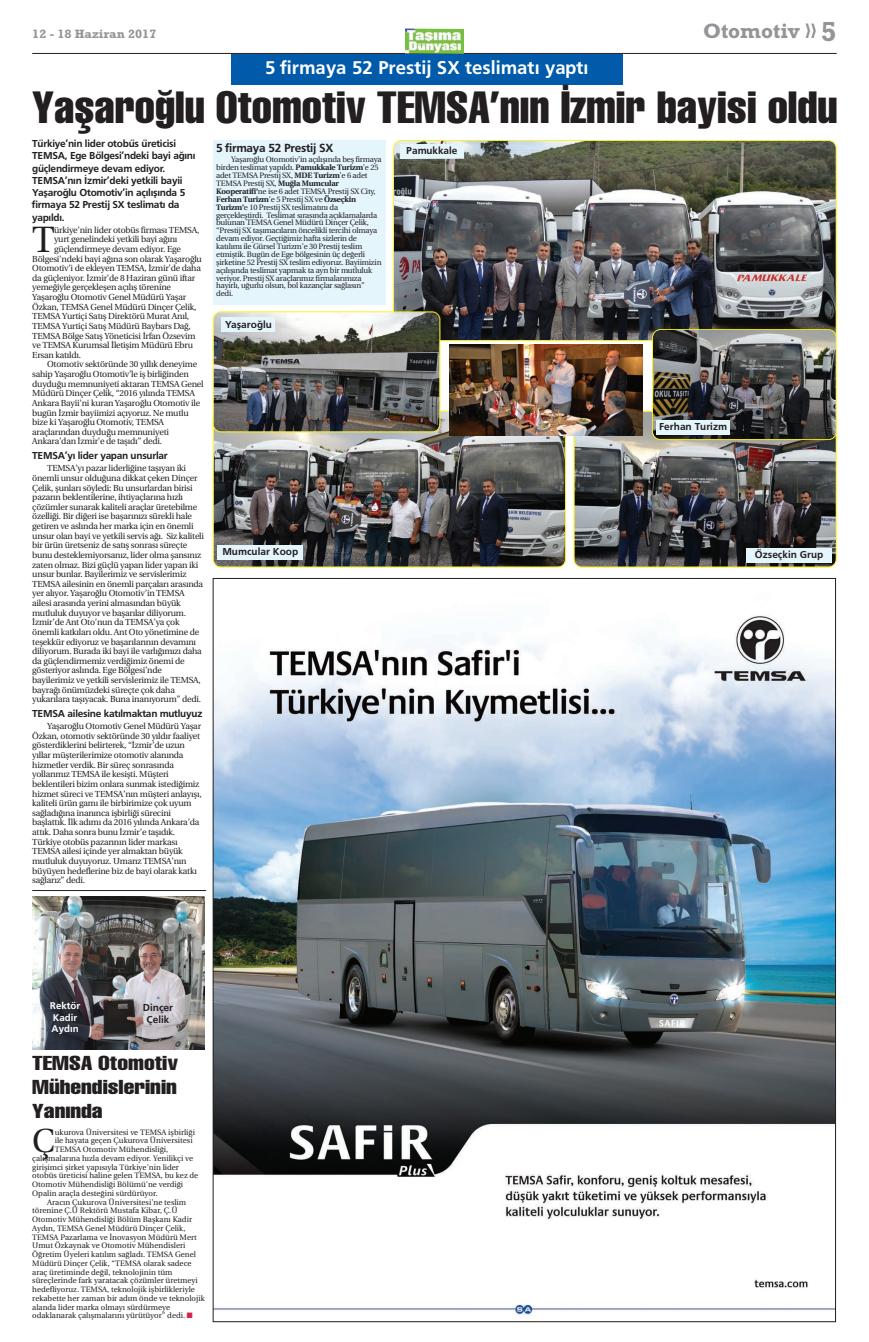
<style>
.page{position:relative;width:869px;height:1342px;background:#fff}
.page>*{position:absolute;margin:0;border:0;box-sizing:border-box;transform-origin:0 0}
.t1{font:44.36px "Helvetica Compress Tr";color:#231f20;scale:1.07 1}
.t2{font:36.57px "Utopia Medium Tr";color:#231f20}
.t3{font:33.16px "Utopia Medium Tr";color:#231f20}
.t4{font:21px "Rockwell Bold Tr";color:#939598}
.t5{font:19.86px/23.8px "Helvetica Compress Tr";color:#231f20;text-align:justify;scale:1.27 1}
.t6{font:19.25px "Frugal Bold Tr";color:#fff}
.t7{font:12.25px "Frugal Bold Tr";letter-spacing:-.025em;color:#231f20}
.t8{font:12.25px "Rockwell Bold Tr";color:#939598;scale:1.05 1}
.t9{font:10.5px/12.2px "Frugal Bold Tr";letter-spacing:-.025em;color:#231f20}
.t10{font:10.5px/12.2px "Frugal Bold Tr";color:#231f20;text-align:center}
.t11{font:10.5px "Frugal Bold Tr";letter-spacing:-.005em;color:#231f20}
.t12{font:10.15px/11.7px "Frugal Bold Tr";color:#fff}
.t13{font:8.75px/9.6px "Utopia Medium Tr";letter-spacing:-.025em;color:#231f20}
.t14{font:7.88px "Utopia Medium Tr";color:#231f20}
.t15{font:7.88px/7.9px "Utopia Medium Tr";letter-spacing:-.025em;color:#231f20}
.t16{font:7.88px "Utopia Bold Tr";letter-spacing:-.025em;color:#231f20}
.s1{font-size:28px}
.s2{font-family:"Utopia Bold Tr"}
.s3{font-family:"Utopia Medium Tr"}
.s4{color:#cf274b}
</style>
<div class="page">
<div style="left:231px;top:54px;width:391px;height:31px;background:#015aaa"></div>
<hr style="left:32px;top:53px;width:804px;height:1px;background:#231f20">
<img style="left:405px;top:29px;width:58px;height:25px">
<img style="left:214px;top:615px;width:619px;height:703px">
<img style="left:32px;top:896px;width:172px;height:153px">
<img style="left:212px;top:410px;width:354px;height:158px">
<img style="left:393px;top:140px;width:443px;height:201px">
<img style="left:212px;top:311px;width:228px;height:121px">
<img style="left:573px;top:329px;width:263px;height:239px">
<div style="left:212px;top:140px;width:173px;height:164px;background:#e5f5fc"></div>
<img style="left:449px;top:345px;width:193px;height:91px">
<hr style="left:32px;top:890px;width:174px;height:1px;background:#231f20">
<div style="left:217px;top:545px;width:86px;height:15px;background:#e5f5fc"></div>
<svg style="left:399px;top:144px;width:65px;height:15px"></svg>
<div style="left:746px;top:548px;width:85px;height:15px;background:#e5f5fc"></div>
<div style="left:656px;top:420px;width:73px;height:15px;background:#e5f5fc"></div>
<div style="left:222px;top:317px;width:53px;height:15px;background:#e5f5fc"></div>
<h3 class="t8" style="left:32px;top:30px;width:120px">12 - 18 Haziran 2017</h3>
<h3 class="t4" style="left:702px;top:24px;width:135px">Otomotiv ❭❭ <span class="s1">5</span></h3>
<h3 class="t6" style="left:265px;top:61px;width:325px">5 firmaya 52 Prestij SX teslimatı yaptı</h3>
<h1 class="t1" style="left:32px;top:91px;width:754px">Yaşaroğlu Otomotiv TEMSA’nın İzmir bayisi oldu</h1>
<h3 class="t7" style="left:216px;top:144px;width:119px">5 firmaya 52 Prestij SX</h3>
<p class="t15" style="left:216px;top:157px;width:167px;text-indent:15px">Yaşaroğlu Otomotiv’in açılışında beş firmaya birden teslimat yapıldı. <span class="s2">Pamukkale Turizm</span>’e 25 adet TEMSA Prestij SX, <span class="s2">MDE Turizm</span>’e 6 adet TEMSA Prestij SX, <span class="s2">Muğla Mumcular Kooperatifi’</span>ne ise 6 adet TEMSA Prestij SX City,</p>
<p class="t16" style="left:216px;top:196px;width:141px">Ferhan Turizm<span class="s3">’e 5 Prestij SX ve</span> Özseçkin</p>
<p class="t15" style="left:216px;top:204px;width:167px"><span class="s2">Turizm’</span>e 10 Prestij SX teslimatını da gerçekleştirdi. Teslimat sırasında açıklamalarda bulunan TEMSA Genel Müdürü Dinçer Çelik, “Prestij SX taşımacıların öncelikli tercihi olmaya devam ediyor. Geçtiğimiz hafta sizlerin de katılımı ile Gürsel Turizm’e 30 Prestij teslim etmiştik. Bugün de Ege bölgesinin üç değerli şirketine 52 Prestij SX teslim ediyoruz. Bayiimizin açılışında teslimat yapmak ta ayrı bir mutluluk veriyor. Prestij SX araçlarımız firmalarımıza hayırlı, uğurlu olsun, bol kazançlar sağlasın” dedi.</p>
<p class="t9" style="left:32px;top:139px;width:164px">Türkiye’nin lider otobüs üreticisi<br>TEMSA, Ege Bölgesi’ndeki bayi ağını güçlendirmeye devam ediyor.<br>TEMSA’nın İzmir’deki yetkili bayii<br>Yaşaroğlu Otomotiv’in açılışında 5 firmaya 52 Prestij SX teslimatı da yapıldı.</p>
<h2 class="t2" style="left:32px;top:227px;width:24px">T</h2>
<p class="t13" style="left:54px;top:226px;width:147px">ürkiye’nin lider otobüs firması TEMSA,</p>
<p class="t11" style="left:406px;top:147px;width:53px">Pamukkale</p>
<p class="t13" style="left:54px;top:235px;width:125px">yurt genelindeki yetkili bayi ağını</p>
<p class="t13" style="left:54px;top:245px;width:128px">güçlendirmeye devam ediyor. Ege</p>
<p class="t13" style="left:32px;top:255px;width:171px">Bölgesi’ndeki bayi ağına son olarak Yaşaroğlu</p>
<p class="t13" style="left:32px;top:264px;width:170px">Otomotiv’i de ekleyen TEMSA, İzmir’de daha</p>
<p class="t13" style="left:32px;top:274px;width:164px">da güçleniyor. İzmir’de 8 Haziran günü iftar</p>
<p class="t13" style="left:32px;top:284px;width:140px">yemeğiyle gerçekleşen açılış törenine</p>
<p class="t13" style="left:32px;top:293px;width:155px">Yaşaroğlu Otomotiv Genel Müdürü Yaşar</p>
<p class="t13" style="left:32px;top:303px;width:166px">Özkan, TEMSA Genel Müdürü Dinçer Çelik,</p>
<p class="t13" style="left:32px;top:312px;width:158px">TEMSA Yurtiçi Satış Direktörü Murat Anıl,</p>
<p class="t13" style="left:32px;top:322px;width:160px">TEMSA Yurtiçi Satış Müdürü Baybars Dağ,</p>
<p class="t13" style="left:32px;top:332px;width:165px">TEMSA Bölge Satış Yöneticisi İrfan Özsevim</p>
<p class="t13" style="left:32px;top:341px;width:162px">ve TEMSA Kurumsal İletişim Müdürü Ebru</p>
<p class="t13" style="left:32px;top:351px;width:50px">Ersan katıldı.</p>
<p class="t13" style="left:47px;top:361px;width:151px">Otomotiv sektöründe 30 yıllık deneyime</p>
<p class="t13" style="left:32px;top:370px;width:158px">sahip Yaşaroğlu Otomotiv’le iş birliğinden</p>
<p class="t13" style="left:32px;top:380px;width:173px">duyduğu memnuniyeti aktaran TEMSA Genel</p>
<p class="t13" style="left:32px;top:389px;width:164px">Müdürü Dinçer Çelik, “2016 yılında TEMSA</p>
<p class="t13" style="left:32px;top:399px;width:169px">Ankara Bayii’ni kuran Yaşaroğlu Otomotiv ile</p>
<p class="t13" style="left:32px;top:409px;width:158px">bugün İzmir bayiimizi açıyoruz. Ne mutlu</p>
<p class="t13" style="left:32px;top:418px;width:133px">bize ki Yaşaroğlu Otomotiv, TEMSA</p>
<p class="t13" style="left:32px;top:428px;width:138px">araçlarından duyduğu memnuniyeti</p>
<p class="t13" style="left:32px;top:438px;width:131px">Ankara’dan İzmir’e de taşıdı” dedi.</p>
<p class="t9" style="left:32px;top:451px;width:137px">TEMSA’yı lider yapan unsurlar</p>
<p class="t13" style="left:32px;top:464px;width:173px;text-indent:15px">TEMSA’yı pazar liderliğine taşıyan iki önemli unsur olduğuna dikkat çeken Dinçer Çelik, şunları söyledi: Bu unsurlardan birisi pazarın beklentilerine, ihtiyaçlarına hızlı çözümler sunarak kaliteli araçlar üretebilme özelliği. Bir diğeri ise başarınızı sürekli hale getiren ve aslında her marka için en önemli unsur olan bayi ve yetkili servis ağı. Siz kaliteli bir ürün üretseniz de satış sonrası süreçte bunu desteklemiyorsanız, lider olma şansınız zaten olmaz. Bizi güçlü yapan lider yapan iki unsur bunlar. Bayilerimiz ve servislerimiz TEMSA ailesinin en önemli parçaları arasında yer alıyor. Yaşaroğlu Otomotiv’in TEMSA ailesi arasında yerini almasından büyük mutluluk duyuyor ve başarılar diliyorum.<br>İzmir’de Ant Oto’nun da TEMSA’ya çok önemli katkıları oldu. Ant Oto yönetimine de teşekkür ediyoruz ve başarılarının devamını diliyorum. Burada iki bayi ile varlığımızı daha da güçlendirmemiz verdiğimiz önemi de gösteriyor aslında. Ege Bölgesi’nde bayilerimiz ve yetkili servislerimiz ile TEMSA, bayrağı önümüzdeki süreçte çok daha yukarılara taşıyacak. Buna inanıyorum” dedi.</p>
<p class="t9" style="left:32px;top:708px;width:171px">TEMSA ailesine katılmaktan mutluyuz</p>
<p class="t13" style="left:32px;top:722px;width:171px;text-indent:15px">Yaşaroğlu Otomotiv Genel Müdürü Yaşar Özkan, otomotiv sektöründe 30 yıldır faaliyet gösterdiklerini belirterek, “İzmir’de uzun yıllar müşterilerimize otomotiv alanında hizmetler verdik. Bir süreç sonrasında yollarımız TEMSA ile kesişti. Müşteri beklentileri bizim onlara sunmak istediğimiz hizmet süreci ve TEMSA’nın müşteri anlayışı, kaliteli ürün gamı ile birbirimize çok uyum sağladığına inanınca işbirliği sürecini başlattık. İlk adımı da 2016 yılında Ankara’da attık. Daha sonra bunu İzmir’e taşıdık.<br>Türkiye otobüs pazarının lider markası TEMSA ailesi içinde yer almaktan büyük mutluluk duyuyoruz. Umarız TEMSA’nın büyüyen hedeflerine biz de bayi olarak katkı sağlarız” dedi.</p>
<p class="t10" style="left:225px;top:319px;width:48px">Yaşaroğlu</p>
<p class="t10" style="left:658px;top:422px;width:69px">Ferhan Turizm</p>
<p class="t10" style="left:222px;top:547px;width:77px">Mumcular Koop</p>
<p class="t10" style="left:754px;top:550px;width:70px">Özseçkin Grup</p>
<p class="t12" style="left:50px;top:1000px;width:32px">Rektör<br>Kadir<br>Aydın</p>
<p class="t10" style="left:143px;top:1003px;width:32px">Dinçer<br>Çelik</p>
<h3 class="t5" style="left:32px;top:1052px;width:116px">TEMSA Otomotiv Mühendislerinin Yanında</h3>
<h3 class="t3" style="left:32px;top:1129px;width:24px">Ç</h3>
<p class="t14" style="left:55px;top:1129px;width:142px">ukurova Üniversitesi ve TEMSA işbirliği</p>
<p class="t14" style="left:55px;top:1138px;width:139px">ile hayata geçen Çukurova Üniversitesi</p>
<p class="t14" style="left:55px;top:1146px;width:115px">TEMSA Otomotiv Mühendisliği,</p>
<p class="t14" style="left:32px;top:1155px;width:162px">çalışmalarına hızla devam ediyor. Yenilikçi ve</p>
<p class="t14" style="left:32px;top:1164px;width:148px">girişimci şirket yapısıyla Türkiye’nin lider</p>
<p class="t14" style="left:32px;top:1173px;width:167px">otobüs üreticisi haline gelen TEMSA, bu kez de</p>
<p class="t14" style="left:32px;top:1181px;width:152px">Otomotiv Mühendisliği Bölümü’ne verdiği</p>
<p class="t14" style="left:32px;top:1190px;width:127px">Opalin araçla desteğini sürdürüyor.</p>
<p class="t14" style="left:47px;top:1199px;width:140px">Aracın Çukurova Üniversitesi’ne teslim</p>
<p class="t14" style="left:32px;top:1208px;width:147px">törenine Ç.Ü Rektörü Mustafa Kibar, Ç.Ü</p>
<p class="t14" style="left:32px;top:1216px;width:161px">Otomotiv Mühendisliği Bölüm Başkanı Kadir</p>
<p class="t14" style="left:32px;top:1225px;width:155px">Aydın, TEMSA Genel Müdürü Dinçer Çelik,</p>
<p class="t14" style="left:32px;top:1234px;width:166px">TEMSA Pazarlama ve İnovasyon Müdürü Mert</p>
<p class="t14" style="left:32px;top:1243px;width:155px">Umut Özkaynak ve Otomotiv Mühendisleri</p>
<p class="t14" style="left:32px;top:1251px;width:165px">Öğretim Üyeleri katılım sağladı. TEMSA Genel</p>
<p class="t14" style="left:32px;top:1260px;width:161px">Müdürü Dinçer Çelik, “TEMSA olarak sadece</p>
<p class="t14" style="left:32px;top:1269px;width:142px">araç üretiminde değil, teknolojinin tüm</p>
<p class="t14" style="left:32px;top:1278px;width:167px">süreçlerinde fark yaratacak çözümler üretmeyi</p>
<p class="t14" style="left:32px;top:1286px;width:164px">hedefliyoruz. TEMSA, teknolojik işbirlikleriyle</p>
<p class="t14" style="left:32px;top:1295px;width:174px">rekabette her zaman bir adım önde ve teknolojik</p>
<p class="t14" style="left:32px;top:1304px;width:139px">alanda lider marka olmayı sürdürmeye</p>
<p class="t14" style="left:32px;top:1313px;width:162px">odaklanarak çalışmalarını yürütüyor” dedi. <span class="s4">■</span></p>
</div>
